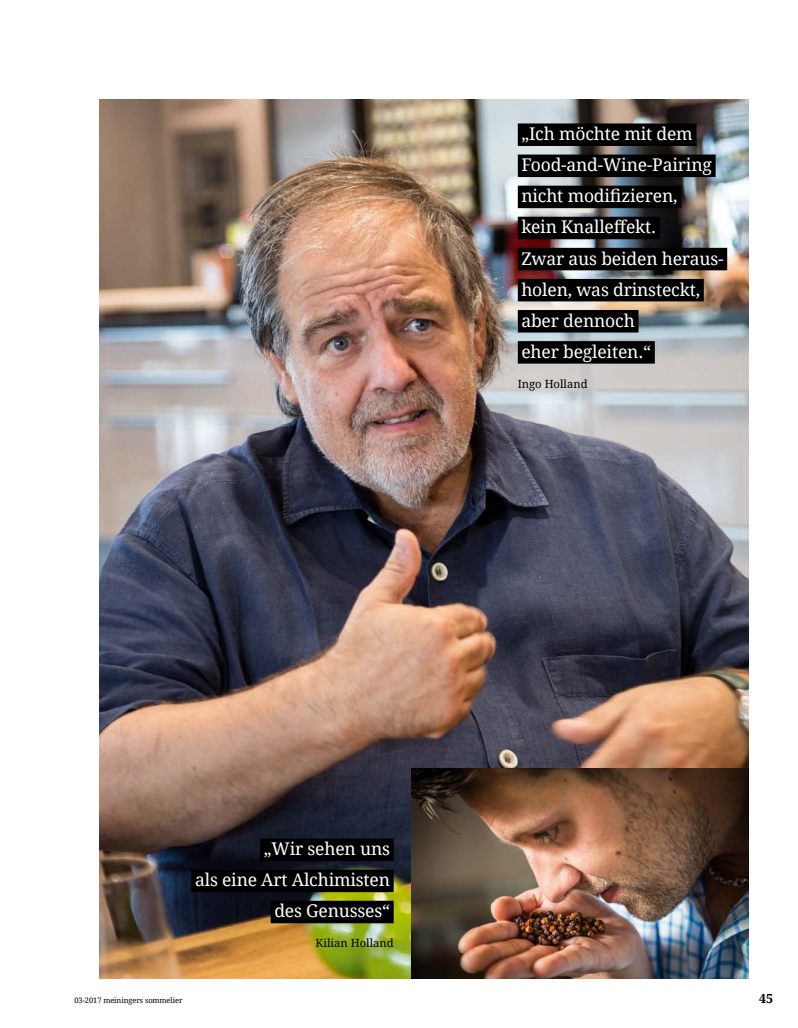
<style>
.page{position:relative;width:798px;height:1028px;background:#fff}
.page>*{position:absolute;margin:0;border:0;box-sizing:border-box;transform-origin:0 0}
.t1{font:17.5px/31.1px "Droid Serif Pro";letter-spacing:-.01em;color:#fff;text-align:right}
.t2{font:700 12.5px "Droid Serif Pro";color:#000}
.t3{font:11.25px "Droid Serif Pro";color:#000}
.t4{font:7.5px "Droid Serif Pro";letter-spacing:-.01em;color:#000}
</style>
<div class="page">
<img style="left:99px;top:99px;width:649px;height:879px">
<div style="left:260px;top:838px;width:133px;height:23px;background:#000"></div>
<div style="left:191px;top:869px;width:202px;height:23px;background:#000"></div>
<div style="left:270px;top:900px;width:123px;height:23px;background:#000"></div>
<div style="left:517px;top:123px;width:179px;height:23px;background:#000"></div>
<div style="left:517px;top:154px;width:198px;height:23px;background:#000"></div>
<div style="left:517px;top:186px;width:164px;height:22px;background:#000"></div>
<div style="left:517px;top:217px;width:142px;height:22px;background:#000"></div>
<div style="left:517px;top:248px;width:210px;height:22px;background:#000"></div>
<div style="left:517px;top:279px;width:186px;height:22px;background:#000"></div>
<div style="left:517px;top:310px;width:121px;height:22px;background:#000"></div>
<div style="left:517px;top:341px;width:137px;height:22px;background:#000"></div>
<img style="left:411px;top:768px;width:337px;height:210px">
<p class="t1" style="left:521px;top:118px;width:203px;text-align:left">„Ich möchte mit dem<br>Food-and-Wine-Pairing nicht modifizieren,<br>kein Knalleffekt.<br>Zwar aus beiden heraus&shy;holen, was drinsteckt, aber dennoch<br>eher begleiten.“</p>
<p class="t3" style="left:517px;top:376px;width:71px">Ingo Holland</p>
<p class="t1" style="left:195px;top:833px;width:196px">„Wir sehen uns<br>als eine Art Alchimisten des Genusses“</p>
<p class="t3" style="left:315px;top:935px;width:79px">Kilian Holland</p>
<p class="t4" style="left:74px;top:995px;width:110px">03-2017 meiningers sommelier</p>
<p class="t2" style="left:759px;top:990px;width:15px">45</p>
</div>
